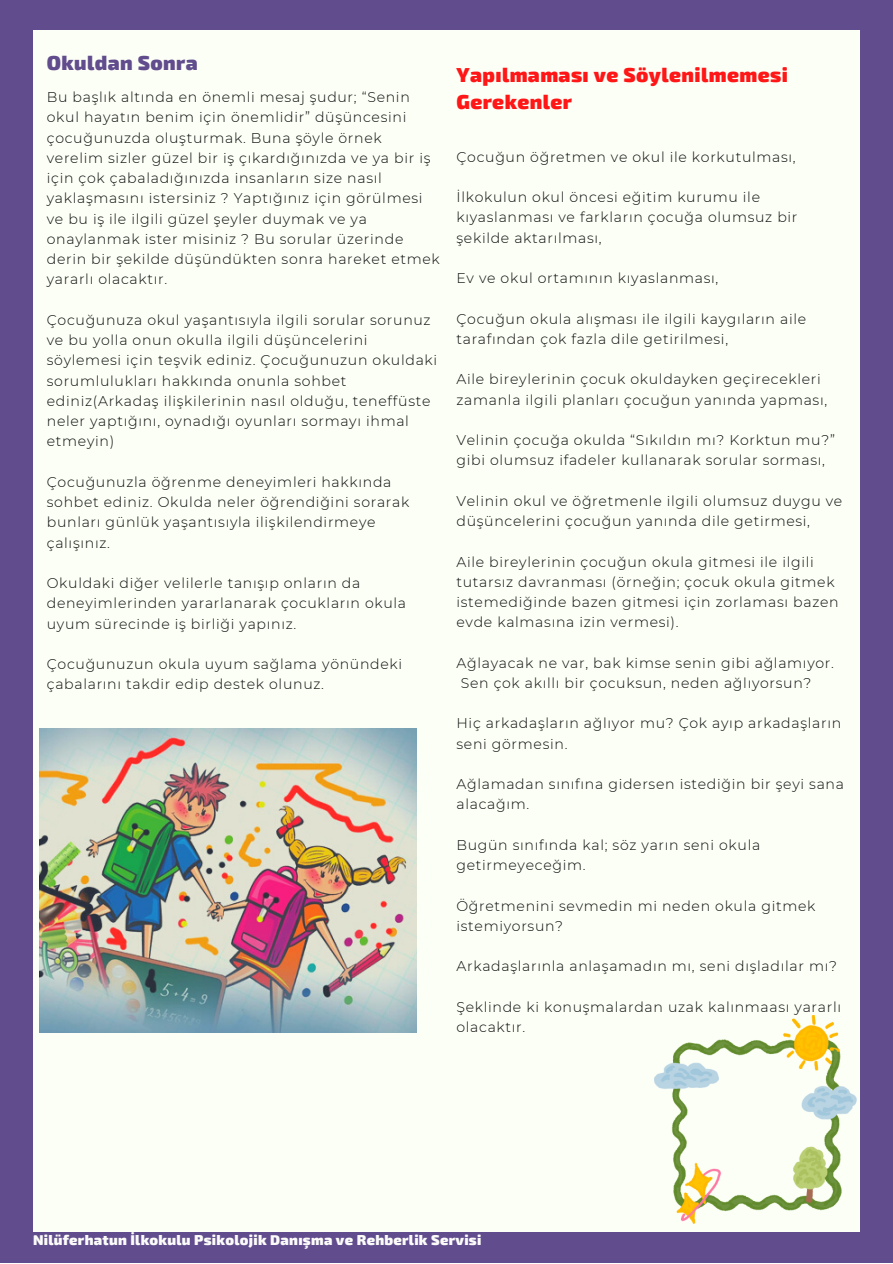
<style>
.page{position:relative;width:893px;height:1264px;background:#fff}
.page>*{position:absolute;margin:0;border:0;box-sizing:border-box;transform-origin:0 0}
.t1{font:900 20.25px/27px "Exo 2";letter-spacing:.02em;color:#ff1616}
.t2{font:900 20.25px "Exo 2";letter-spacing:.02em;color:#614c8d}
.t3{font:900 14.25px "Exo 2";letter-spacing:.02em;color:#fbfbf9}
.t4{font:300 14.1px/20.2px "Montserrat";letter-spacing:.05em;color:#0a0a0a}
</style>
<div class="page">
<div style="left:0;top:0;width:892px;height:1262px;background:#614c8d"></div>
<div style="left:33px;top:31px;width:826px;height:1200px;background:#fcfff6"></div>
<img style="left:39px;top:728px;width:377px;height:304px">
<img style="left:654px;top:1015px;width:202px;height:208px">
<h1 class="t2" style="left:47px;top:49px;width:152px">Okuldan Sonra</h1>
<p class="t4" style="left:47px;top:87px;width:394px">Bu başlık altında en önemli mesaj şudur; “Seni n okul hayatın beni m içi n önemlidi r” düşüncesi ni çocuğunuzda oluşturmak. Buna şöyle örnek<br>vereli m sizler güzel bi r iş çıkardığınızda ve ya bi r iş içi n çok çabaladığınızda i nsanların size nasıl yaklaşmasını istersi niz ? Yaptığınız içi n görülmesi ve bu iş i le i lgi li güzel şeyler duymak ve ya onaylanmak ister misi niz ? Bu sorular üzeri nde<br>deri n bi r şeki lde düşündükten sonra hareket etmek yararlı olacaktır.</p>
<p class="t4" style="left:47px;top:310px;width:389px">Çocuğunuza okul yaşantısıyla i lgi li sorular sorunuz ve bu yolla onun okulla ilgili düşüncelerini söylemesi içi n teşvi k edi niz. Çocuğunuzun okuldaki sorumlulukları hakkında onunla sohbet<br>edi niz(Arkadaş i lişki leri ni n nasıl olduğu, teneffüste neler yaptığını, oynadığı oyunları sormayı i hmal etmeyi n)</p>
<p class="t4" style="left:47px;top:471px;width:364px">Çocuğunuzla öğrenme deneyi mleri hakkında sohbet edi niz. Okulda neler öğrendiği ni sorarak bunları günlük yaşantısıyla i lişki lendi rmeye çalışınız.</p>
<p class="t4" style="left:47px;top:573px;width:361px">Okuldaki diğer veli lerle tanışıp onların da deneyi mleri nden yararlanarak çocukların okula uyum süreci nde iş bi rliği yapınız.</p>
<p class="t4" style="left:47px;top:653px;width:354px">Çocuğunuzun okula uyum sağlama yönündeki çabalarını takdir edip destek olunuz.</p>
<h1 class="t1" style="left:456px;top:60px;width:333px">Yapılmaması ve Söylenilmemesi<br>Gerekenler</h1>
<p class="t4" style="left:456px;top:146px;width:341px">Çocuğun öğretmen ve okul i le korkutulması,</p>
<p class="t4" style="left:456px;top:187px;width:342px">İlkokulun okul öncesi eğitim kurumu ile kıyaslanması ve farkların çocuğa olumsuz bi r şeki lde aktarılması,</p>
<p class="t4" style="left:456px;top:268px;width:263px">Ev ve okul ortamının kıyaslanması,</p>
<p class="t4" style="left:456px;top:308px;width:351px">Çocuğun okula alışması ile ilgili kaygıların aile tarafından çok fazla di le geti ri lmesi,</p>
<p class="t4" style="left:456px;top:369px;width:372px">Ai le bi reyleri ni n çocuk okuldayken geçi recekleri zamanla ilgili planları çocuğun yanında yapması,</p>
<p class="t4" style="left:456px;top:430px;width:380px">Veli ni n çocuğa okulda “Sıkıldın mı? Korktun mu?” gi bi olumsuz ifadeler kullanarak sorular sorması,</p>
<p class="t4" style="left:456px;top:490px;width:387px">Velinin okul ve öğretmenle ilgili olumsuz duygu ve düşünceleri ni çocuğun yanında di le geti rmesi,</p>
<p class="t4" style="left:456px;top:551px;width:384px">Ai le bi reyleri ni n çocuğun okula gitmesi i le i lgi li tutarsız davranması (örneği n; çocuk okula gitmek istemediği nde bazen gitmesi içi n zorlaması bazen evde kalmasına izi n vermesi).</p>
<p class="t4" style="left:461px;top:652px;width:374px;text-indent:-4px">Ağlayacak ne var, bak ki mse seni n gi bi ağlamıyor.<br>Sen çok akıllı bi r çocuksun, neden ağlıyorsun?</p>
<p class="t4" style="left:456px;top:713px;width:386px">Hiç arkadaşların ağlıyor mu? Çok ayıp arkadaşların seni görmesi n.</p>
<p class="t4" style="left:456px;top:774px;width:389px">Ağlamadan sınıfına gidersen istediği n bi r şeyi sana alacağım.</p>
<p class="t4" style="left:456px;top:834px;width:305px">Bugün sınıfında kal; söz yarın seni okula geti rmeyeceği m.</p>
<p class="t4" style="left:456px;top:895px;width:360px">Öğretmeni ni sevmedi n mi neden okula gitmek istemiyorsun?</p>
<p class="t4" style="left:456px;top:956px;width:382px">Arkadaşlarınla anlaşamadın mı, seni dışladılar mı?</p>
<p class="t4" style="left:456px;top:996px;width:386px">Şekli nde ki konuşmalardan uzak kalınmaası yararlı olacaktır.</p>
<p class="t3" style="left:33px;top:1230px;width:450px">Nilüferhatun İlkokulu Psikolojik Danışma ve Rehberlik Servisi</p>
</div>
